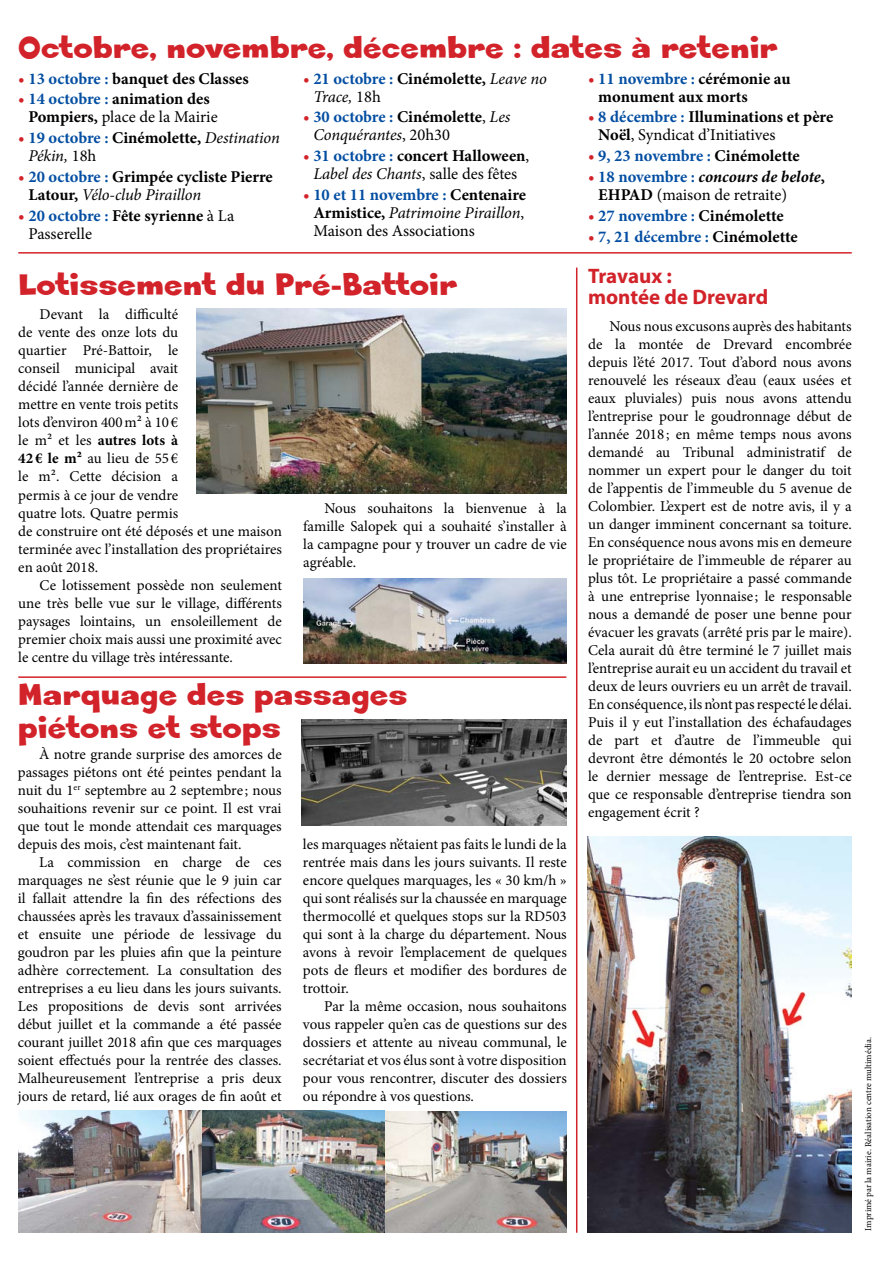
<style>
.page{position:relative;width:893px;height:1263px;background:#fff}
.page>*{position:absolute;margin:0;border:0;box-sizing:border-box;transform-origin:0 0}
.t1{font:33px/33px "Sneakerhead BTN";color:#d2232a}
.t2{font:700 21px/21px "Myriad Pro";letter-spacing:-.005em;color:#d2232a}
.t3{font:700 16.5px/18px "Minion Pro";color:#000}
.t4{font:16.5px/18px "Minion Pro";letter-spacing:-.005em;color:#000}
.t5{font:italic 16.5px/18px "Minion Pro";letter-spacing:-.015em;color:#000}
.t6{font:700 16.5px "Minion Pro";letter-spacing:-.005em;color:#034ea2}
.t7{font:15px/18px "Minion Pro";color:#000;text-align:justify}
.t8{font:9px "Minion Pro";color:#000}
.s1{color:#d2232a}
.s2{color:#034ea2}
.s3{font-weight:400}
.s4{font-weight:700;font-style:normal;color:#d2232a}
.s5{font-weight:700;font-style:normal;color:#034ea2}
.s6{font-weight:700;font-style:normal}
.s7{font-style:normal}
.s8{font-weight:400;font-style:italic}
.s9{font-weight:700;color:#d2232a}
.s10{font-weight:700;color:#034ea2}
.s11{font-weight:700}
.s12{font-style:italic}
.s13{color:#000}
.s14{font-weight:700;font-style:italic}
</style>
<div class="page">
<hr style="left:18px;top:252px;width:834px;height:2px;background:#d2232a">
<hr style="left:18px;top:676px;width:548px;height:2px;background:#d2232a">
<img style="left:196px;top:309px;width:371px;height:185px">
<img style="left:303px;top:579px;width:264px;height:85px">
<img style="left:302px;top:719px;width:264px;height:106px">
<img style="left:588px;top:836px;width:264px;height:396px">
<img style="left:18px;top:1111px;width:549px;height:122px">
<hr style="left:576px;top:268px;width:1px;height:965px;background:#d2232a">
<h1 class="t1" style="left:18px;top:31px;width:761px">Octobre, novembre, décembre : dates à retenir</h1>
<p class="t3" style="left:18px;top:69px;width:232px"><span class="s1">•</span> <span class="s2">13 octobre :</span> banquet des Classes</p>
<p class="t3" style="left:28px;top:90px;width:191px;text-indent:-10px"><span class="s1">•</span> <span class="s2">14 octobre :</span> animation des<br>Pompiers, <span class="s3">place de la Mairie</span></p>
<p class="t5" style="left:28px;top:129px;width:253px;text-indent:-10px"><span class="s4">•</span> <span class="s5">19 octobre :</span> <span class="s6">Cinémolette,</span> Destination<br>Pékin, <span class="s7">18h</span></p>
<p class="t3" style="left:28px;top:168px;width:246px;text-indent:-10px"><span class="s1">•</span> <span class="s2">20 octobre :</span> Grimpée cycliste Pierre<br>Latour, <span class="s8">Vélo-club Piraillon</span></p>
<p class="t4" style="left:28px;top:207px;width:207px;text-indent:-10px"><span class="s9">•</span> <span class="s10">20 octobre :</span> <span class="s11">Fête syrienne</span> à La<br>Passerelle</p>
<p class="t5" style="left:313px;top:69px;width:235px;text-indent:-10px"><span class="s4">•</span> <span class="s5">21 octobre :</span> <span class="s6">Cinémolette,</span> Leave no<br>Trace, <span class="s7">18h</span></p>
<p class="t5" style="left:313px;top:108px;width:199px;text-indent:-10px"><span class="s4">•</span> <span class="s5">30 octobre :</span> <span class="s6">Cinémolette</span><span class="s7">,</span> Les<br>Conquérantes<span class="s7">, 20h30</span></p>
<p class="t3" style="left:303px;top:147px;width:228px;text-align:center"><span class="s1">•</span> <span class="s2">31 octobre :</span> concert Halloween<span class="s3">,<br></span><span class="s8">Label des Chants</span><span class="s3">, salle des fêtes</span></p>
<p class="t4" style="left:313px;top:186px;width:214px;text-align:justify;text-indent:-10px"><span class="s9">•</span> <span class="s10">10 et 11 novembre :</span> <span class="s11">Centenaire Armistice,</span> <span class="s12">Patrimoine Piraillon</span>, Maison des Associations</p>
<h1 class="t1" style="left:18px;top:268px;width:440px">Lotissement du Pré-Battoir</h1>
<p class="t7" style="left:18px;top:306px;width:265px;text-align:left;text-indent:21px">Devant la difficulté<br>de vente des onze lots du<br>quartier Pré-Battoir, le<br>conseil municipal avait<br>décidé l’année dernière de<br>mettre en vente trois petits<br>lots d’environ 400m² à 10 €<br>le m² et les <span class="s11">autres lots à<br>42€ le m²</span> au lieu de 55 €<br>le m². Cette décision a<br>permis à ce jour de vendre<br>quatre lots. Quatre permis<br>de construire ont été déposés et une maison terminée avec l’installation des propriétaires en août 2018.</p>
<p class="t7" style="left:18px;top:576px;width:265px;text-indent:21px">Ce lotissement possède non seulement une très belle vue sur le village, différents paysages lointains, un ensoleillement de premier choix mais aussi une proximité avec le centre du village très intéressante.</p>
<p class="t7" style="left:303px;top:499px;width:265px;text-indent:21px">Nous souhaitons la bienvenue à la famille Salopek qui a souhaité s’installer à la campagne pour y trouver un cadre de vie agréable.</p>
<h1 class="t1" style="left:18px;top:679px;width:391px">Marquage des passages piétons et stops</h1>
<p class="t7" style="left:18px;top:745px;width:265px;text-indent:21px">à notre grande surprise des amorces de passages piétons ont été peintes pendant la nuit du 1<sup>er</sup> septembre au 2 septembre ; nous souhaitions revenir sur ce point. Il est vrai que tout le monde attendait ces marquages depuis des mois, c’est maintenant fait.</p>
<p class="t7" style="left:18px;top:853px;width:265px;text-indent:21px">La commission en charge de ces marquages ne s’est réunie que le 9 juin car il fallait attendre la fin des réfections des chaussées après les travaux d’assainissement et ensuite une période de lessivage du goudron par les pluies afin que la peinture adhère correctement. La consultation des entreprises a eu lieu dans les jours suivants.<br>Les propositions de devis sont arrivées début juillet et la commande a été passée courant juillet 2018 afin que ces marquages soient effectués pour la rentrée des classes.<br>Malheureusement l’entreprise a pris deux jours de retard, lié aux orages de fin août et</p>
<p class="t7" style="left:303px;top:835px;width:265px">les marquages n’étaient pas faits le lundi de la rentrée mais dans les jours suivants. Il reste encore quelques marquages, les « 30 km/h » qui sont réalisés sur la chaussée en marquage thermocollé et quelques stops sur la RD503 qui sont à la charge du département. Nous avons à revoir l’emplacement de quelques pots de fleurs et modifier des bordures de trottoir.</p>
<p class="t7" style="left:303px;top:997px;width:265px;text-indent:21px">Par la même occasion, nous souhaitons vous rappeler qu’en cas de questions sur des dossiers et attente au niveau communal, le secrétariat et vos élus sont à votre disposition pour vous rencontrer, discuter des dossiers ou répondre à vos questions.</p>
<p class="t3" style="left:598px;top:69px;width:194px;text-indent:-10px"><span class="s1">•</span> <span class="s2">11 novembre :</span> cérémonie au monument aux morts</p>
<p class="t3" style="left:598px;top:108px;width:237px;text-indent:-10px"><span class="s1">•</span> <span class="s2">8 décembre :</span> Illuminations et père<br>Noël<span class="s3">, Syndicat d’Initiatives</span></p>
<p class="t6" style="left:588px;top:144px;width:213px"><span class="s1">•</span> 9, 23 novembre : <span class="s13">Cinémolette</span></p>
<p class="t4" style="left:598px;top:168px;width:228px;text-indent:-10px"><span class="s9">•</span> <span class="s10">18 novembre :</span> <span class="s14">concours de belote</span><span class="s11">,<br>EHPAD</span> (maison de retraite)</p>
<p class="t6" style="left:588px;top:204px;width:197px"><span class="s1">•</span> 27 novembre : <span class="s13">Cinémolette</span></p>
<p class="t6" style="left:588px;top:225px;width:211px"><span class="s1">•</span> 7, 21 décembre : <span class="s13">Cinémolette</span></p>
<h2 class="t2" style="left:588px;top:265px;width:182px">Travaux :<br>montée de Drevard</h2>
<p class="t7" style="left:588px;top:317px;width:265px;text-indent:21px">Nous nous excusons auprès des habitants de la montée de Drevard encombrée depuis l’été 2017. Tout d’abord nous avons renouvelé les réseaux d’eau (eaux usées et eaux pluviales) puis nous avons attendu l’entreprise pour le goudronnage début de l’année 2018 ; en même temps nous avons demandé au Tribunal administratif de nommer un expert pour le danger du toit de l’appentis de l’immeuble du 5 avenue de Colombier. L’expert est de notre avis, il y a un danger imminent concernant sa toiture.<br>En conséquence nous avons mis en demeure le propriétaire de l’immeuble de réparer au plus tôt. Le propriétaire a passé commande à une entreprise lyonnaise ; le responsable nous a demandé de poser une benne pour évacuer les gravats (arrêté pris par le maire).<br>Cela aurait dû être terminé le 7 juillet mais l’entreprise aurait eu un accident du travail et deux de leurs ouvriers eu un arrêt de travail.<br>En conséquence, ils n’ont pas respecté le délai.<br>Puis il y eut l’installation des échafaudages de part et d’autre de l’immeuble qui devront être démontés le 20 octobre selon le dernier message de l’entreprise. Est-ce que ce responsable d’entreprise tiendra son engagement écrit ?</p>
<p class="t8" style="left:862px;top:1230px;width:195px;rotate:-90deg">Imprimé par la mairie. Réalisation centre multimédia.</p>
</div>
